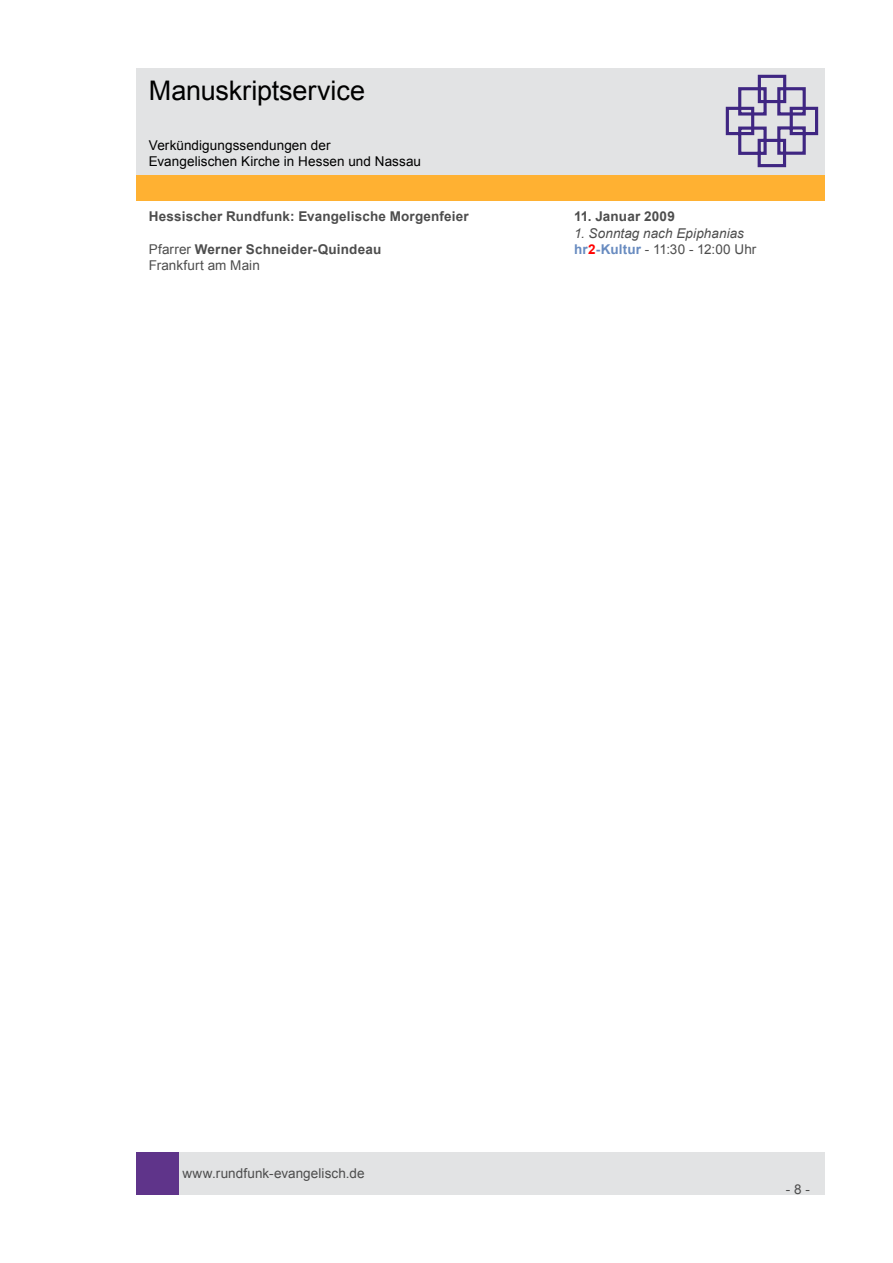
<style>
.page{position:relative;width:893px;height:1263px;background:#fff}
.page>*{position:absolute;margin:0;border:0;box-sizing:border-box;transform-origin:0 0}
.t1{font:27px "Arial";letter-spacing:-.005em;color:#000}
.t2{font:700 13.5px "Arial";letter-spacing:.015em;color:#4d4d4d}
.t3{font:13.5px "Arial";letter-spacing:.005em;color:#4d4d4d}
.t4{font:13.5px/16.2px "Arial";letter-spacing:.005em;color:#000}
.t5{font:italic 13.5px "Arial";letter-spacing:.005em;color:#4d4d4d}
.s1{font-weight:400}
.s2{font-weight:700;color:#688bc0}
.s3{font-weight:700;color:#f00}
</style>
<div class="page">
<div style="left:179px;top:1152px;width:646px;height:43px;background:#e2e3e4"></div>
<div style="left:136px;top:1152px;width:43px;height:43px;background:#5f348a"></div>
<div style="left:136px;top:175px;width:689px;height:26px;background:#ffb132"></div>
<div style="left:136px;top:68px;width:689px;height:106px;background:#e2e3e4"></div>
<svg style="left:725px;top:74px;width:94px;height:94px"></svg>
<h1 class="t1" style="left:149px;top:73px;width:218px">Manuskriptservice</h1>
<p class="t4" style="left:149px;top:137px;width:274px">Verkündigungssendungen der<br>Evangelischen Kirche in Hessen und Nassau</p>
<p class="t2" style="left:149px;top:208px;width:322px">Hessischer Rundfunk: Evangelische Morgenfeier</p>
<p class="t2" style="left:574px;top:208px;width:102px">11. Januar 2009</p>
<p class="t5" style="left:574px;top:224px;width:171px">1. Sonntag nach Epiphanias</p>
<p class="t2" style="left:149px;top:240px;width:234px"><span class="s1">Pfarrer</span> Werner Schneider-Quindeau</p>
<p class="t3" style="left:574px;top:240px;width:184px"><span class="s2">hr</span><span class="s3">2</span><span class="s2">-Kultur</span> - 11:30 - 12:00 Uhr</p>
<p class="t3" style="left:149px;top:256px;width:113px">Frankfurt am Main</p>
<p class="t3" style="left:182px;top:1164px;width:184px">www.rundfunk-evangelisch.de</p>
<p class="t3" style="left:786px;top:1180px;width:26px">- 8 -</p>
</div>
